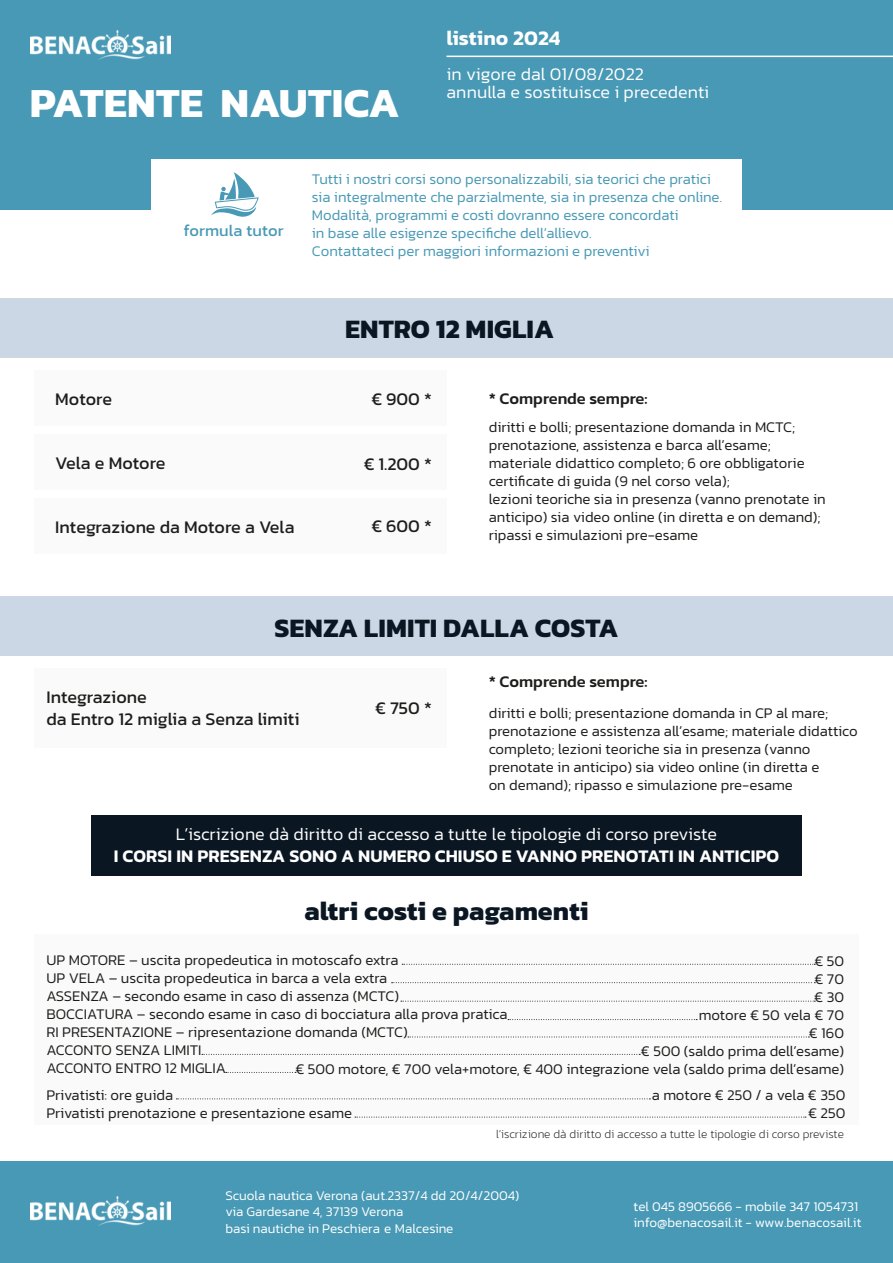
<style>
.page{position:relative;width:893px;height:1263px;background:#fff}
.page>*{position:absolute;margin:0;border:0;box-sizing:border-box;transform-origin:0 0}
.t1{font:700 42px "Kanit";letter-spacing:.005em;color:#fff}
.t2{font:700 27px "Kanit";letter-spacing:.005em;color:#0a1622}
.t3{font:600 21px "Kanit";letter-spacing:.005em;color:#fff}
.t4{font:300 18px/18px "Kanit";letter-spacing:.005em;color:#fff}
.t5{font:18px/21.6px "Kanit";color:#1d1d1b}
.t6{font:600 18px "Kanit";letter-spacing:.005em;color:#fff}
.t7{font:500 16.5px "Kanit";color:#1d1d1b}
.t8{font:16.5px "Kanit";letter-spacing:.005em;color:#4899b5}
.t9{font:300 15px/18px "Kanit";color:#1d1d1b}
.t10{font:300 15px/18px "Kanit";color:#4899b5}
.t11{font:300 15px/18px "Kanit";color:#1c1f1f;text-align:right}
.t12{font:300 13.5px/16.6px "Kanit";color:#fff}
.t13{font:200 12px "Kanit";color:#1d1d1b}
</style>
<div class="page">
<div style="left:0;top:0;width:893px;height:209px;background:#4899b5"></div>
<div style="left:151px;top:160px;width:591px;height:99px;background:#fff"></div>
<svg style="left:211px;top:172px;width:48px;height:45px"></svg>
<div style="left:0;top:1161px;width:893px;height:102px;background:#4899b5"></div>
<img style="left:31px;top:1197px;width:140px;height:29px">
<img style="left:31px;top:31px;width:140px;height:29px">
<hr style="left:446px;top:56px;width:447px;height:1px;background:#fff">
<div style="left:0;top:299px;width:893px;height:59px;background:#cbd7e4"></div>
<div style="left:0;top:597px;width:893px;height:59px;background:#cbd7e4"></div>
<div style="left:34px;top:371px;width:412px;height:55px;background:#fbfafa"></div>
<div style="left:34px;top:669px;width:412px;height:79px;background:#fbfafa"></div>
<div style="left:34px;top:934px;width:825px;height:190px;background:#fbfafa"></div>
<div style="left:34px;top:435px;width:412px;height:55px;background:#fbfafa"></div>
<div style="left:34px;top:499px;width:412px;height:55px;background:#fbfafa"></div>
<div style="left:91px;top:816px;width:710px;height:60px;background:#0a1622"></div>
<svg style="left:402px;top:964px;width:413px;height:1px"></svg>
<svg style="left:392px;top:982px;width:423px;height:1px"></svg>
<svg style="left:401px;top:1001px;width:414px;height:1px"></svg>
<svg style="left:508px;top:1019px;width:189px;height:1px"></svg>
<svg style="left:408px;top:1036px;width:401px;height:1px"></svg>
<svg style="left:202px;top:1054px;width:438px;height:1px"></svg>
<svg style="left:226px;top:1072px;width:70px;height:1px"></svg>
<svg style="left:176px;top:1098px;width:474px;height:1px"></svg>
<svg style="left:355px;top:1117px;width:451px;height:1px"></svg>
<h1 class="t1" style="left:30px;top:70px;width:372px">PATENTE NAUTICA</h1>
<h3 class="t3" style="left:446px;top:22px;width:115px">listino 2024</h3>
<p class="t4" style="left:446px;top:65px;width:264px">in vigore dal 01/08/2022<br>annulla e sostituisce i precedenti</p>
<p class="t8" style="left:184px;top:218px;width:101px">formula tutor</p>
<p class="t10" style="left:312px;top:170px;width:412px">Tutti i nostri corsi sono personalizzabili, sia teorici che pratici sia integralmente che parzialmente, sia in presenza che online.<br>Modalità, programmi e costi dovranno essere concordati<br>in base alle esigenze specifiche dell’allievo.<br>Contattateci per maggiori informazioni e preventivi</p>
<h2 class="t2" style="left:345px;top:308px;width:210px">ENTRO 12 MIGLIA</h2>
<p class="t5" style="left:55px;top:388px;width:58px">Motore</p>
<p class="t5" style="left:371px;top:388px;width:62px">€ 900 *</p>
<p class="t7" style="left:489px;top:386px;width:160px">* Comprende sempre:</p>
<p class="t5" style="left:55px;top:452px;width:112px">Vela e Motore</p>
<p class="t5" style="left:55px;top:515px;width:241px">Integrazione da Motore a Vela</p>
<p class="t5" style="left:364px;top:453px;width:70px">€ 1.200 *</p>
<p class="t5" style="left:371px;top:515px;width:62px">€ 600 *</p>
<p class="t9" style="left:489px;top:417px;width:338px">diritti e bolli; presentazione domanda in MCTC; prenotazione, assistenza e barca all’esame; materiale didattico completo; 6 ore obbligatorie certificate di guida (9 nel corso vela);<br>lezioni teoriche sia in presenza (vanno prenotate in anticipo) sia video online (in diretta e on demand); ripassi e simulazioni pre-esame</p>
<h2 class="t2" style="left:274px;top:607px;width:346px">SENZA LIMITI DALLA COSTA</h2>
<p class="t5" style="left:46px;top:686px;width:255px">Integrazione<br>da Entro 12 miglia a Senza limiti</p>
<p class="t5" style="left:375px;top:697px;width:58px">€ 750 *</p>
<p class="t7" style="left:489px;top:669px;width:160px">* Comprende sempre:</p>
<p class="t9" style="left:489px;top:704px;width:371px">diritti e bolli; presentazione domanda in CP al mare; prenotazione e assistenza all’esame; materiale didattico completo; lezioni teoriche sia in presenza (vanno prenotate in anticipo) sia video online (in diretta e<br>on demand); ripasso e simulazione pre-esame</p>
<p class="t4" style="left:176px;top:825px;width:543px">L’iscrizione dà diritto di accesso a tutte le tipologie di corso previste</p>
<p class="t6" style="left:114px;top:842px;width:667px">I CORSI IN PRESENZA SONO A NUMERO CHIUSO E VANNO PRENOTATI IN ANTICIPO</p>
<h2 class="t2" style="left:304px;top:890px;width:286px">altri costi e pagamenti</h2>
<p class="t9" style="left:46px;top:951px;width:463px">UP MOTORE – uscita propedeutica in motoscafo extra<br>UP VELA – uscita propedeutica in barca a vela extra<br>ASSENZA – secondo esame in caso di assenza (MCTC)<br>BOCCIATURA – secondo esame in caso di bocciatura alla prova pratica RI PRESENTAZIONE – ripresentazione domanda (MCTC)<br>ACCONTO SENZA LIMITI<br>ACCONTO ENTRO 12 MIGLIA</p>
<p class="t9" style="left:46px;top:1085px;width:307px">Privatisti: ore guida<br>Privatisti prenotazione e presentazione esame</p>
<p class="t9" style="left:295px;top:952px;width:550px;text-align:right">€ 50<br>€ 70<br>€ 30<br>motore € 50 vela € 70<br>€ 160<br>€ 500 (saldo prima dell’esame)<br>€ 500 motore, € 700 vela+motore, € 400 integrazione vela (saldo prima dell’esame)</p>
<p class="t11" style="left:652px;top:1086px;width:195px">a motore € 250 / a vela € 350 € 250</p>
<p class="t13" style="left:496px;top:1125px;width:349px">l’iscrizione dà diritto di accesso a tutte le tipologie di corso previste</p>
<p class="t12" style="left:225px;top:1187px;width:294px">Scuola nautica Verona (aut.2337/4 dd 20/4/2004) via Gardesane 4, 37139 Verona<br>basi nautiche in Peschiera e Malcesine</p>
<p class="t12" style="left:634px;top:1198px;width:229px;line-height:16.2px">tel 045 8905666 - mobile 347 1054731 info@benacosail.it - www.benacosail.it</p>
</div>
